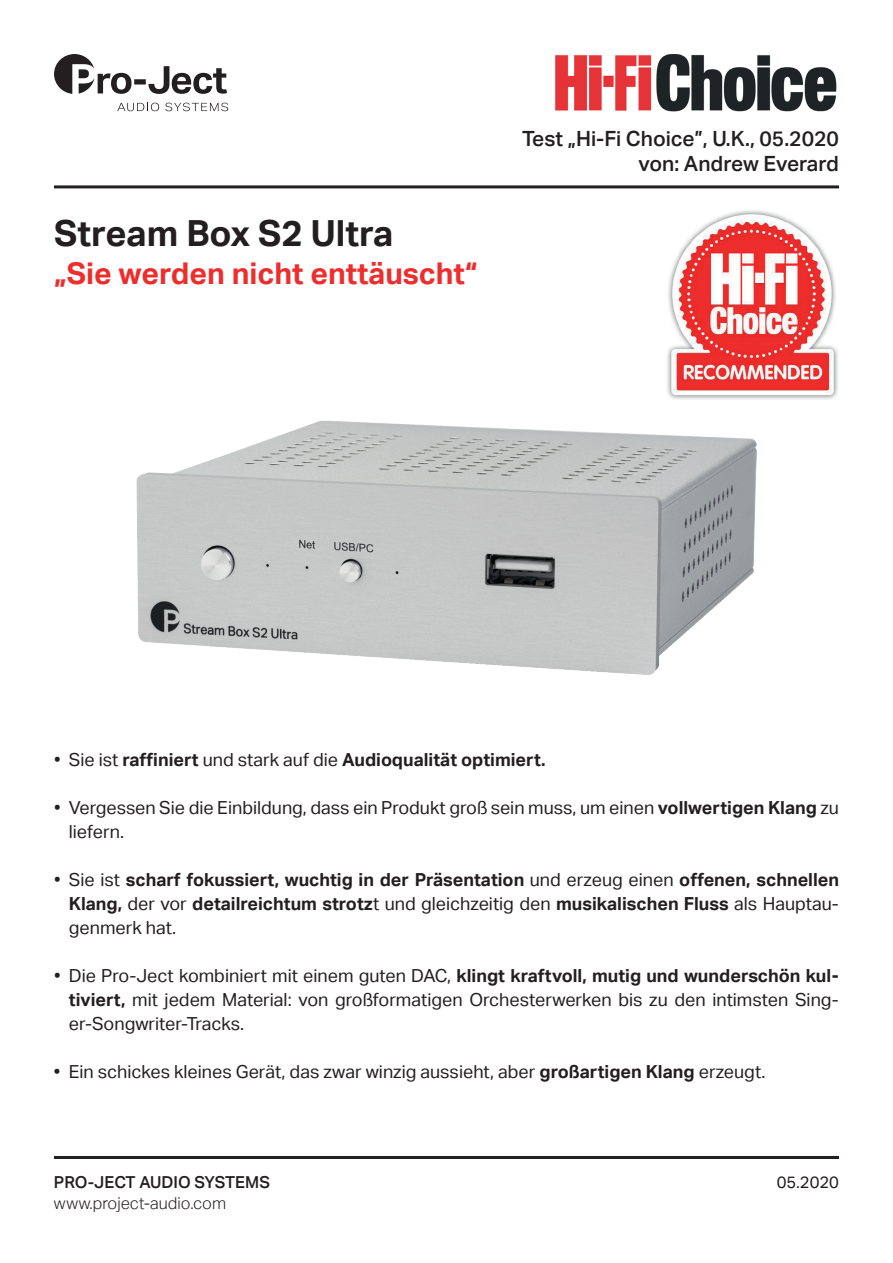
<style>
.page{position:relative;width:893px;height:1263px;background:#fff}
.page>*{position:absolute;margin:0;border:0;box-sizing:border-box;transform-origin:0 0}
.t1{font:700 36px "Aktiv Grotesk Trial";color:#231f20}
.t2{font:700 30px "Aktiv Grotesk Trial";color:#ee2d2d}
.t3{font:500 21px/25.2px "Aktiv Grotesk Trial";color:#231f20;text-align:right}
.t4{font:18px/24px "Aktiv Grotesk Trial";color:#231f20}
.t5{font:700 18px/24px "Aktiv Grotesk Trial";color:#231f20;text-align:justify}
.t6{font:300 16.5px "Aktiv Grotesk Trial";color:#231f20}
.t7{font:500 16.5px "Aktiv Grotesk Trial";color:#231f20}
.t8{font:16.5px "Aktiv Grotesk Trial";color:#231f20}
.s1{font-weight:400}
.s2{font-weight:700}
</style>
<div class="page">
<svg style="left:54px;top:54px;width:173px;height:40px"></svg>
<svg style="left:117px;top:103px;width:42px;height:8px"></svg>
<svg style="left:165px;top:103px;width:63px;height:8px"></svg>
<hr style="left:54px;top:185px;width:785px;height:3px;background:#231f20">
<img style="left:555px;top:54px;width:282px;height:57px">
<hr style="left:54px;top:1156px;width:785px;height:3px;background:#231f20">
<img style="left:136px;top:420px;width:621px;height:254px">
<img style="left:667px;top:210px;width:171px;height:190px">
<h1 class="t1" style="left:54px;top:212px;width:341px">Stream Box S2 Ultra</h1>
<h2 class="t2" style="left:54px;top:256px;width:425px">„Sie werden nicht enttäuscht“</h2>
<p class="t3" style="left:522px;top:126px;width:318px">Test „Hi-Fi Choice”, U.K., 05.2020 von: Andrew Everard</p>
<p class="t5" style="left:54px;top:747px;width:493px"><span class="s1">• Sie ist</span> raffiniert <span class="s1">und stark auf die</span> Audioqualität optimiert.</p>
<p class="t4" style="left:69px;top:795px;width:772px;text-indent:-15px">• Vergessen Sie die Einbildung, dass ein Produkt groß sein muss, um einen <span class="s2">vollwertigen Klang</span> zu liefern.</p>
<p class="t5" style="left:69px;top:867px;width:772px;text-indent:-15px"><span class="s1">• Sie ist</span> scharf fokussiert, wuchtig in der Präsentation <span class="s1">und erzeug einen</span> offenen, schnellen Klang, <span class="s1">der vor</span> detailreichtum strotz<span class="s1">t und gleichzeitig den</span> musikalischen Fluss <span class="s1">als Hauptau&shy;genmerk hat.</span></p>
<p class="t4" style="left:69px;top:963px;width:772px;text-align:justify;text-indent:-15px">• Die Pro-Ject kombiniert mit einem guten DAC, <span class="s2">klingt kraftvoll, mutig und wunderschön kul&shy;tiviert,</span> mit jedem Material: von großformatigen Orchesterwerken bis zu den intimsten Sing&shy;er-Songwriter-Tracks.</p>
<p class="t4" style="left:54px;top:1059px;width:713px">• Ein schickes kleines Gerät, das zwar winzig aussieht, aber <span class="s2">großartigen Klang</span> erzeugt.</p>
<p class="t7" style="left:54px;top:1172px;width:217px">PRO-JECT AUDIO SYSTEMS</p>
<p class="t8" style="left:777px;top:1172px;width:64px">05.2020</p>
<p class="t6" style="left:54px;top:1193px;width:174px">www.project-audio.com</p>
</div>
